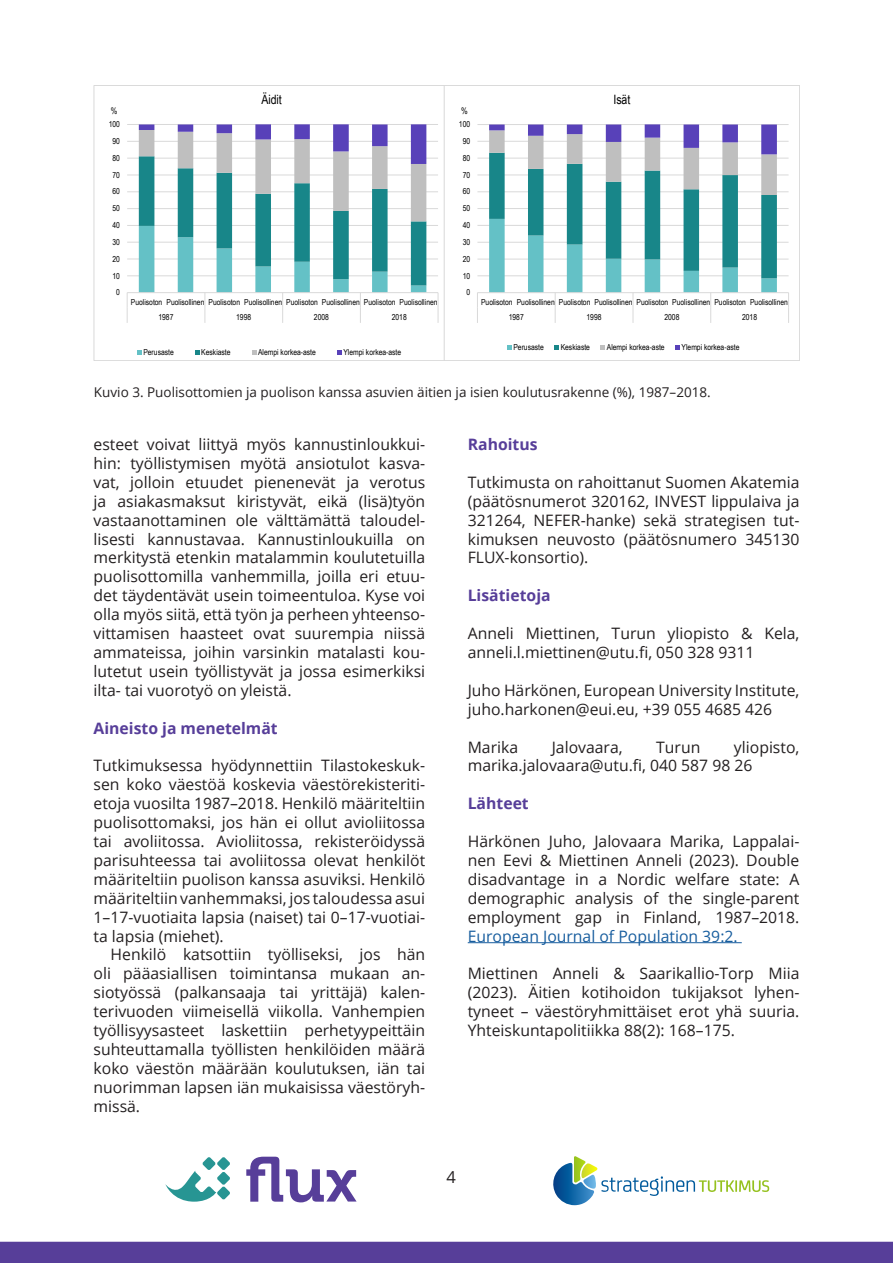
<style>
.page{position:relative;width:893px;height:1263px;background:#fff}
.page>*{position:absolute;margin:0;border:0;box-sizing:border-box;transform-origin:0 0}
.Leipäteksti{font:16.5px "Open Sans";color:#231f20}
.Kappaleen_eka_rivi{font:15.75px/18.9px "Open Sans";color:#231f20;text-align:justify}
.Leipäteksti-2{font:15.75px/18.9px "Open Sans";color:#231f20;text-align:justify}
.Väliotsikko{font:700 15.75px "Open Sans";color:#573e99}
.Kappaleen_eka_rivi-2{font:13.5px "Open Sans";color:#231f20}
.t1{font:12.9px "Arial Narrow";letter-spacing:-.005em;color:#000}
.t2{font:9.15px "Arial Narrow";color:#000}
.t3{font:8.25px/15.1px "Arial Narrow";letter-spacing:-.005em;color:#000}
.s1{color:#175d9e}
</style>
<div class="page">
<hr style="left:468px;top:942px;width:274px;height:1px;background:#175d9e">
<div style="left:1px;top:1242px;width:891px;height:20px;background:#573e99"></div>
<div style="left:0;top:1242px;width:893px;height:21px;border:2px solid #573e99"></div>
<svg style="left:246px;top:1157px;width:111px;height:45px"></svg>
<svg style="left:165px;top:1157px;width:65px;height:45px"></svg>
<svg style="left:553px;top:1156px;width:216px;height:49px"></svg>
<hr style="left:127px;top:275px;width:311px;height:1px;background:#d9d9d9">
<hr style="left:127px;top:259px;width:311px;height:1px;background:#d9d9d9">
<hr style="left:127px;top:242px;width:311px;height:1px;background:#d9d9d9">
<hr style="left:127px;top:225px;width:311px;height:1px;background:#d9d9d9">
<hr style="left:127px;top:208px;width:311px;height:1px;background:#d9d9d9">
<hr style="left:127px;top:191px;width:311px;height:1px;background:#d9d9d9">
<hr style="left:127px;top:175px;width:311px;height:1px;background:#d9d9d9">
<hr style="left:127px;top:158px;width:311px;height:1px;background:#d9d9d9">
<hr style="left:127px;top:141px;width:311px;height:1px;background:#d9d9d9">
<hr style="left:127px;top:124px;width:311px;height:1px;background:#d9d9d9">
<hr style="left:127px;top:292px;width:311px;height:1px;background:#d9d9d9">
<svg style="left:127px;top:293px;width:1px;height:30px"></svg>
<svg style="left:139px;top:124px;width:287px;height:199px"></svg>
<svg style="left:438px;top:293px;width:1px;height:30px"></svg>
<svg style="left:137px;top:350px;width:5px;height:4px"></svg>
<svg style="left:195px;top:350px;width:5px;height:4px"></svg>
<svg style="left:252px;top:350px;width:4px;height:4px"></svg>
<svg style="left:337px;top:350px;width:5px;height:4px"></svg>
<hr style="left:477px;top:275px;width:312px;height:1px;background:#d9d9d9">
<hr style="left:477px;top:259px;width:312px;height:1px;background:#d9d9d9">
<hr style="left:477px;top:242px;width:312px;height:1px;background:#d9d9d9">
<hr style="left:477px;top:225px;width:312px;height:1px;background:#d9d9d9">
<hr style="left:477px;top:208px;width:312px;height:1px;background:#d9d9d9">
<hr style="left:477px;top:191px;width:312px;height:1px;background:#d9d9d9">
<hr style="left:477px;top:175px;width:312px;height:1px;background:#d9d9d9">
<hr style="left:477px;top:158px;width:312px;height:1px;background:#d9d9d9">
<hr style="left:477px;top:141px;width:312px;height:1px;background:#d9d9d9">
<hr style="left:477px;top:124px;width:312px;height:1px;background:#d9d9d9">
<hr style="left:477px;top:292px;width:312px;height:1px;background:#d9d9d9">
<svg style="left:477px;top:293px;width:1px;height:30px"></svg>
<svg style="left:489px;top:124px;width:288px;height:199px"></svg>
<svg style="left:788px;top:293px;width:1px;height:30px"></svg>
<svg style="left:507px;top:346px;width:5px;height:4px"></svg>
<svg style="left:555px;top:346px;width:4px;height:4px"></svg>
<svg style="left:601px;top:346px;width:4px;height:4px"></svg>
<svg style="left:676px;top:346px;width:4px;height:4px"></svg>
<div style="left:444px;top:85px;width:356px;height:276px;border:1px solid #d9d9d9"></div>
<p class="t1" style="left:261px;top:90px;width:22px">Äidit</p>
<p class="t1" style="left:613px;top:90px;width:19px">Isät</p>
<p class="t2" style="left:111px;top:104px;width:8px">%</p>
<p class="t2" style="left:461px;top:104px;width:8px">%</p>
<p class="t3" style="left:109px;top:116px;width:13px">100</p>
<p class="t3" style="left:459px;top:116px;width:13px">100</p>
<p class="t3" style="left:112px;top:133px;width:9px">90</p>
<p class="t3" style="left:463px;top:133px;width:9px">90</p>
<p class="t3" style="left:112px;top:150px;width:9px">80</p>
<p class="t3" style="left:463px;top:150px;width:9px">80</p>
<p class="t3" style="left:112px;top:167px;width:9px">70</p>
<p class="t3" style="left:463px;top:167px;width:9px">70</p>
<p class="t3" style="left:112px;top:184px;width:9px">60</p>
<p class="t3" style="left:463px;top:184px;width:9px">60</p>
<p class="t3" style="left:112px;top:200px;width:9px">50</p>
<p class="t3" style="left:463px;top:200px;width:9px">50</p>
<p class="t3" style="left:112px;top:217px;width:9px">40</p>
<p class="t3" style="left:463px;top:217px;width:9px">40</p>
<p class="t3" style="left:112px;top:234px;width:9px">30</p>
<p class="t3" style="left:463px;top:234px;width:9px">30</p>
<p class="t3" style="left:112px;top:251px;width:9px">20</p>
<p class="t3" style="left:463px;top:251px;width:9px">20</p>
<p class="t3" style="left:112px;top:268px;width:9px">10</p>
<p class="t3" style="left:463px;top:268px;width:9px">10</p>
<p class="t3" style="left:116px;top:285px;width:5px">0</p>
<p class="t3" style="left:466px;top:284px;width:5px">0</p>
<p class="t3" style="left:159px;top:295px;width:281px;text-indent:-28px">Puolisoton Puolisollinen Puolisoton Puolisollinen Puolisoton Puolisollinen Puolisoton Puolisollinen<br>1987</p>
<p class="t3" style="left:236px;top:310px;width:17px">1998</p>
<p class="t3" style="left:314px;top:310px;width:17px">2008</p>
<p class="t3" style="left:392px;top:310px;width:17px">2018</p>
<p class="t3" style="left:509px;top:294px;width:281px;text-indent:-28px">Puolisoton Puolisollinen Puolisoton Puolisollinen Puolisoton Puolisollinen Puolisoton Puolisollinen<br>1987</p>
<p class="t3" style="left:587px;top:310px;width:17px">1998</p>
<p class="t3" style="left:664px;top:310px;width:17px">2008</p>
<p class="t3" style="left:742px;top:310px;width:17px">2018</p>
<p class="t3" style="left:513px;top:340px;width:32px">Perusaste</p>
<p class="t3" style="left:561px;top:340px;width:31px">Keskiaste</p>
<p class="t3" style="left:607px;top:340px;width:59px">Alempi korkea-aste</p>
<p class="t3" style="left:682px;top:340px;width:59px">Ylempi korkea-aste</p>
<p class="Kappaleen_eka_rivi-2" style="left:94px;top:383px;width:618px">Kuvio 3. Puolisottomien ja puolison kanssa asuvien äitien ja isien koulutusrakenne (%), 1987–2018.</p>
<p class="t3" style="left:143px;top:344px;width:32px">Perusaste</p>
<p class="t3" style="left:201px;top:344px;width:31px">Keskiaste</p>
<p class="t3" style="left:258px;top:344px;width:59px">Alempi korkea-aste</p>
<p class="t3" style="left:343px;top:344px;width:59px">Ylempi korkea-aste</p>
<p class="Leipäteksti-2" style="left:94px;top:434px;width:333px">esteet voivat liittyä myös kannustinloukkui&shy;hin: työllistymisen myötä ansiotulot kasva&shy;vat, jolloin etuudet pienenevät ja verotus ja asiakasmaksut kiristyvät, eikä (lisä)työn vastaanottaminen ole välttämättä taloudel&shy;lisesti kannustavaa. Kannustinloukuilla on merkitystä etenkin matalammin koulutetuilla puolisottomilla vanhemmilla, joilla eri etuu&shy;det täydentävät usein toimeentuloa. Kyse voi olla myös siitä, että työn ja perheen yhteenso&shy;vittamisen haasteet ovat suurempia niissä ammateissa, joihin varsinkin matalasti kou&shy;lutetut usein työllistyvät ja jossa esimerkiksi ilta- tai vuorotyö on yleistä.</p>
<p class="Väliotsikko" style="left:94px;top:717px;width:186px">Aineisto ja menetelmät</p>
<p class="Kappaleen_eka_rivi" style="left:94px;top:756px;width:333px">Tutkimuksessa hyödynnettiin Tilastokeskuk&shy;sen koko väestöä koskevia väestörekisteriti&shy;etoja vuosilta 1987–2018. Henkilö määriteltiin puolisottomaksi, jos hän ei ollut avioliitossa tai avoliitossa. Avioliitossa, rekisteröidyssä parisuhteessa tai avoliitossa olevat henkilöt määriteltiin puolison kanssa asuviksi. Henkilö määriteltiin vanhemmaksi, jos taloudessa asui 1–17-vuotiaita lapsia (naiset) tai 0–17-vuotiai&shy;ta lapsia (miehet).</p>
<p class="Leipäteksti-2" style="left:94px;top:945px;width:333px;text-indent:17px">Henkilö katsottiin työlliseksi, jos hän oli pääasiallisen toimintansa mukaan an&shy;siotyössä (palkansaaja tai yrittäjä) kalen&shy;terivuoden viimeisellä viikolla. Vanhempien työllisyysasteet laskettiin perhetyypeittäin suhteuttamalla työllisten henkilöiden määrä koko väestön määrään koulutuksen, iän tai nuorimman lapsen iän mukaisissa väestöryh&shy;missä.</p>
<p class="Väliotsikko" style="left:468px;top:433px;width:71px">Rahoitus</p>
<p class="Kappaleen_eka_rivi" style="left:468px;top:472px;width:333px">Tutkimusta on rahoittanut Suomen Akatemia (päätösnumerot 320162, INVEST lippulaiva ja 321264, NEFER-hanke) sekä strategisen tut&shy;kimuksen neuvosto (päätösnumero 345130<br>FLUX-konsortio).</p>
<p class="Väliotsikko" style="left:468px;top:584px;width:84px">Lisätietoja</p>
<p class="Kappaleen_eka_rivi" style="left:468px;top:623px;width:333px">Anneli Miettinen, Turun yliopisto &amp; Kela, anneli.l.miettinen@utu.fi, 050 328 9311</p>
<p class="Kappaleen_eka_rivi" style="left:468px;top:680px;width:333px">Juho Härkönen, European University Institute,</p>
<p class="Kappaleen_eka_rivi" style="left:468px;top:699px;width:306px">juho.harkonen@eui.eu, +39 055 4685 426</p>
<p class="Kappaleen_eka_rivi" style="left:468px;top:737px;width:52px">Marika</p>
<p class="Kappaleen_eka_rivi" style="left:552px;top:737px;width:72px">Jalovaara,</p>
<p class="Kappaleen_eka_rivi" style="left:656px;top:737px;width:46px">Turun</p>
<p class="Kappaleen_eka_rivi" style="left:468px;top:737px;width:333px;text-indent:266px">yliopisto, marika.jalovaara@utu.fi, 040 587 98 26</p>
<p class="Väliotsikko" style="left:468px;top:792px;width:63px">Lähteet</p>
<p class="Kappaleen_eka_rivi" style="left:468px;top:831px;width:333px">Härkönen Juho, Jalovaara Marika, Lappalai&shy;nen Eevi &amp; Miettinen Anneli (2023). Double disadvantage in a Nordic welfare state: A demographic analysis of the single-parent employment gap in Finland, 1987–2018.<br><span class="s1">European Journal of Population 39:2.</span></p>
<p class="Kappaleen_eka_rivi" style="left:468px;top:964px;width:333px">Miettinen Anneli &amp; Saarikallio-Torp Miia (2023). Äitien kotihoidon tukijaksot lyhen&shy;tyneet – väestöryhmittäiset erot yhä suuria.<br>Yhteiskuntapolitiikka 88(2): 168–175.</p>
<p class="Leipäteksti" style="left:446px;top:1166px;width:11px">4</p>
</div>
